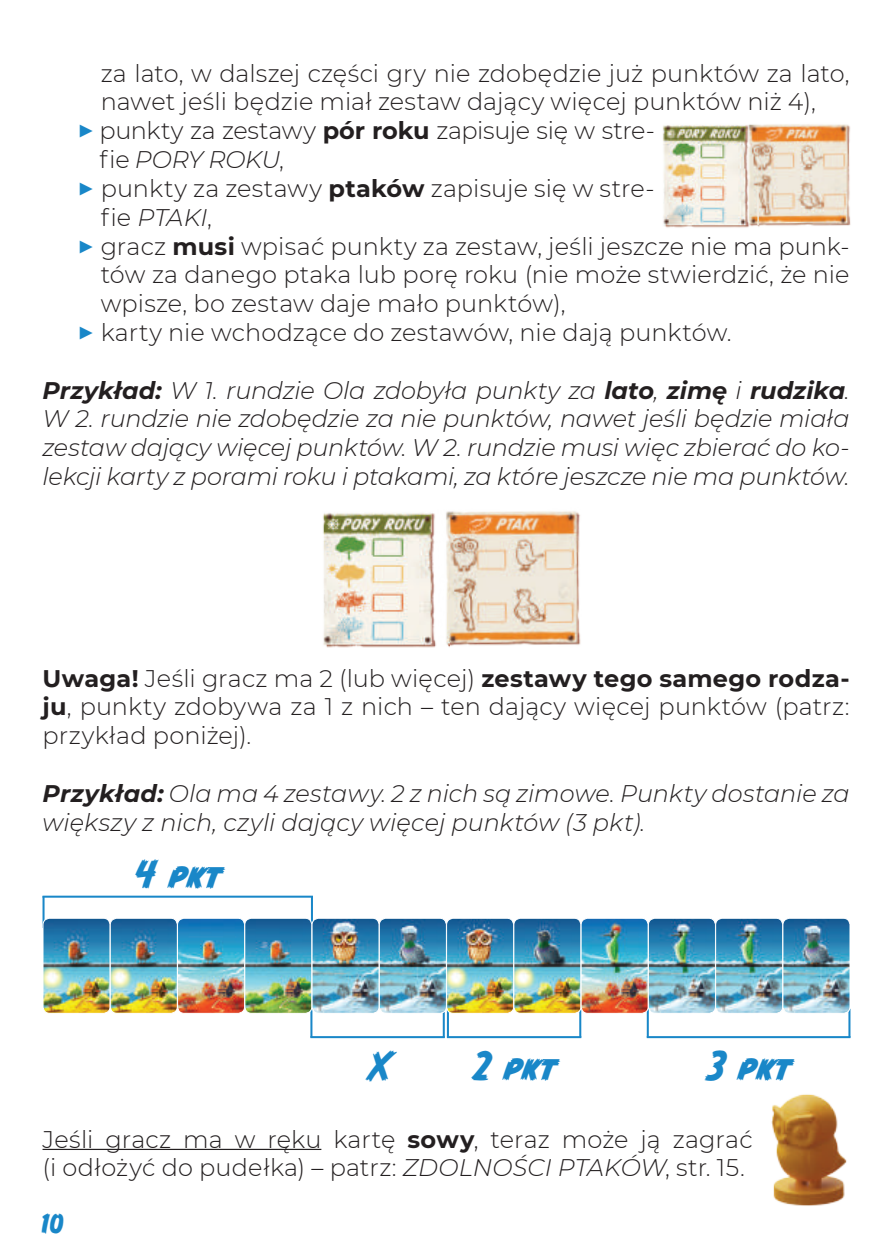
<style>
.page{position:relative;width:893px;height:1259px;background:#fff}
.page>*{position:absolute;margin:0;border:0;box-sizing:border-box;transform-origin:0 0}
.t1{font:36px "CC Monster Mash";color:#1987c8}
.t2{font:300 24px/28.8px "Montserrat";letter-spacing:.005em;color:#231f20;text-align:justify}
.t3{font:italic 300 24px/28.8px "Montserrat";letter-spacing:-.005em;color:#231f20;text-align:justify}
.t4{font:300 24px "Montserrat";letter-spacing:-.015em;color:#231f20}
.t5{font:italic 24px "CC Monster Mash";color:#1987c8}
.s1{font-size:30px;color:#1987c8}
.s2{font-weight:700}
.s3{font-style:normal}
.s4{font-style:italic}
</style>
<div class="page">
<hr style="left:43px;top:1148px;width:278px;height:2px;background:#231f20">
<img style="left:759px;top:124px;width:92px;height:103px">
<img style="left:663px;top:124px;width:96px;height:104px">
<img style="left:450px;top:511px;width:131px;height:135px">
<img style="left:323px;top:511px;width:127px;height:137px">
<img style="left:771px;top:1094px;width:76px;height:112px">
<hr style="left:43px;top:895px;width:270px;height:2px;background:#1987c8">
<hr style="left:311px;top:896px;width:2px;height:32px;background:#1987c8">
<hr style="left:43px;top:896px;width:2px;height:32px;background:#1987c8">
<hr style="left:310px;top:1036px;width:135px;height:2px;background:#1987c8">
<hr style="left:443px;top:1008px;width:2px;height:29px;background:#1987c8">
<hr style="left:310px;top:1008px;width:2px;height:29px;background:#1987c8">
<hr style="left:447px;top:1036px;width:134px;height:2px;background:#1987c8">
<hr style="left:579px;top:1008px;width:2px;height:29px;background:#1987c8">
<hr style="left:447px;top:1008px;width:2px;height:29px;background:#1987c8">
<hr style="left:647px;top:1036px;width:203px;height:2px;background:#1987c8">
<hr style="left:848px;top:1008px;width:2px;height:29px;background:#1987c8">
<hr style="left:647px;top:1008px;width:2px;height:29px;background:#1987c8">
<img style="left:43px;top:918px;width:807px;height:95px">
<div style="left:43px;top:917px;width:68px;height:97px;border:1px solid #fff;border-radius:7px"></div>
<div style="left:110px;top:917px;width:68px;height:97px;border:1px solid #fff;border-radius:7px"></div>
<div style="left:177px;top:917px;width:68px;height:97px;border:1px solid #fff;border-radius:7px"></div>
<div style="left:244px;top:917px;width:68px;height:97px;border:1px solid #fff;border-radius:7px"></div>
<div style="left:312px;top:917px;width:68px;height:97px;border:1px solid #fff;border-radius:7px"></div>
<div style="left:379px;top:917px;width:68px;height:97px;border:1px solid #fff;border-radius:7px"></div>
<div style="left:446px;top:917px;width:68px;height:97px;border:1px solid #fff;border-radius:7px"></div>
<div style="left:513px;top:917px;width:68px;height:97px;border:1px solid #fff;border-radius:7px"></div>
<div style="left:581px;top:917px;width:68px;height:97px;border:1px solid #fff;border-radius:7px"></div>
<div style="left:648px;top:917px;width:68px;height:97px;border:1px solid #fff;border-radius:7px"></div>
<div style="left:715px;top:917px;width:68px;height:97px;border:1px solid #fff;border-radius:7px"></div>
<div style="left:782px;top:917px;width:68px;height:97px;border:1px solid #fff;border-radius:7px"></div>
<p class="t2" style="left:101px;top:58px;width:750px">za lato, w dalszej części gry nie zdobędzie już punktów za lato,</p>
<p class="t2" style="left:101px;top:87px;width:717px">nawet jeśli będzie miał zestaw dający więcej punktów niż 4),</p>
<p class="t4" style="left:77px;top:114px;width:580px"><span class="s1">▶</span> punkty za zestawy <span class="s2">pór roku</span> zapisuje się w stre-</p>
<p class="t3" style="left:100px;top:144px;width:186px"><span class="s3">fie</span> PORY ROKU<span class="s3">,</span></p>
<p class="t2" style="left:77px;top:173px;width:579px"><span class="s1">▶</span> punkty za zestawy <span class="s2">ptaków</span> zapisuje się w stre-</p>
<p class="t3" style="left:101px;top:202px;width:113px"><span class="s3">fie</span> PTAKI<span class="s3">,</span></p>
<p class="t2" style="left:77px;top:231px;width:774px"><span class="s1">▶</span> gracz <span class="s2">musi</span> wpisać punkty za zestaw, jeśli jeszcze nie ma punk-</p>
<p class="t2" style="left:101px;top:260px;width:750px">tów za danego ptaka lub porę roku (nie może stwierdzić, że nie</p>
<p class="t2" style="left:101px;top:288px;width:466px">wpisze, bo zestaw daje mało punktów),</p>
<p class="t2" style="left:77px;top:317px;width:657px"><span class="s1">▶</span> karty nie wchodzące do zestawów, nie dają punktów.</p>
<p class="t3" style="left:43px;top:375px;width:809px"><span class="s2">Przykład:</span> W 1. rundzie Ola zdobyła punkty za <span class="s2">lato</span>, <span class="s2">zimę</span> i <span class="s2">rudzika</span>.<br>W 2. rundzie nie zdobędzie za nie punktów, nawet jeśli będzie miała zestaw dający więcej punktów. W 2. rundzie musi więc zbierać do ko&shy;lekcji karty z porami roku i ptakami, za które jeszcze nie ma punktów.</p>
<p class="t2" style="left:43px;top:663px;width:809px"><span class="s2">Uwaga!</span> Jeśli gracz ma 2 (lub więcej) <span class="s2">zestawy tego samego rodza&shy;ju</span>, punkty zdobywa za 1 z nich – ten dający więcej punktów (patrz: przykład poniżej).</p>
<p class="t3" style="left:43px;top:778px;width:808px"><span class="s2">Przykład:</span> Ola ma 4 zestawy. 2 z nich są zimowe. Punkty dostanie za większy z nich, czyli dający więcej punktów (3 pkt).</p>
<h1 class="t1" style="left:135px;top:854px;width:89px">4 pkt</h1>
<h1 class="t1" style="left:368px;top:1046px;width:24px">X</h1>
<h1 class="t1" style="left:473px;top:1046px;width:85px">2 pkt</h1>
<h1 class="t1" style="left:708px;top:1046px;width:85px">3 pkt</h1>
<p class="t2" style="left:43px;top:1124px;width:712px">Jeśli gracz ma w ręku kartę <span class="s2">sowy</span>, teraz może ją zagrać (i odłożyć do pudełka) – patrz: <span class="s4">ZDOLNOŚCI PTAKÓW</span>, str. 15.</p>
<p class="t5" style="left:43px;top:1211px;width:24px">10</p>
</div>
